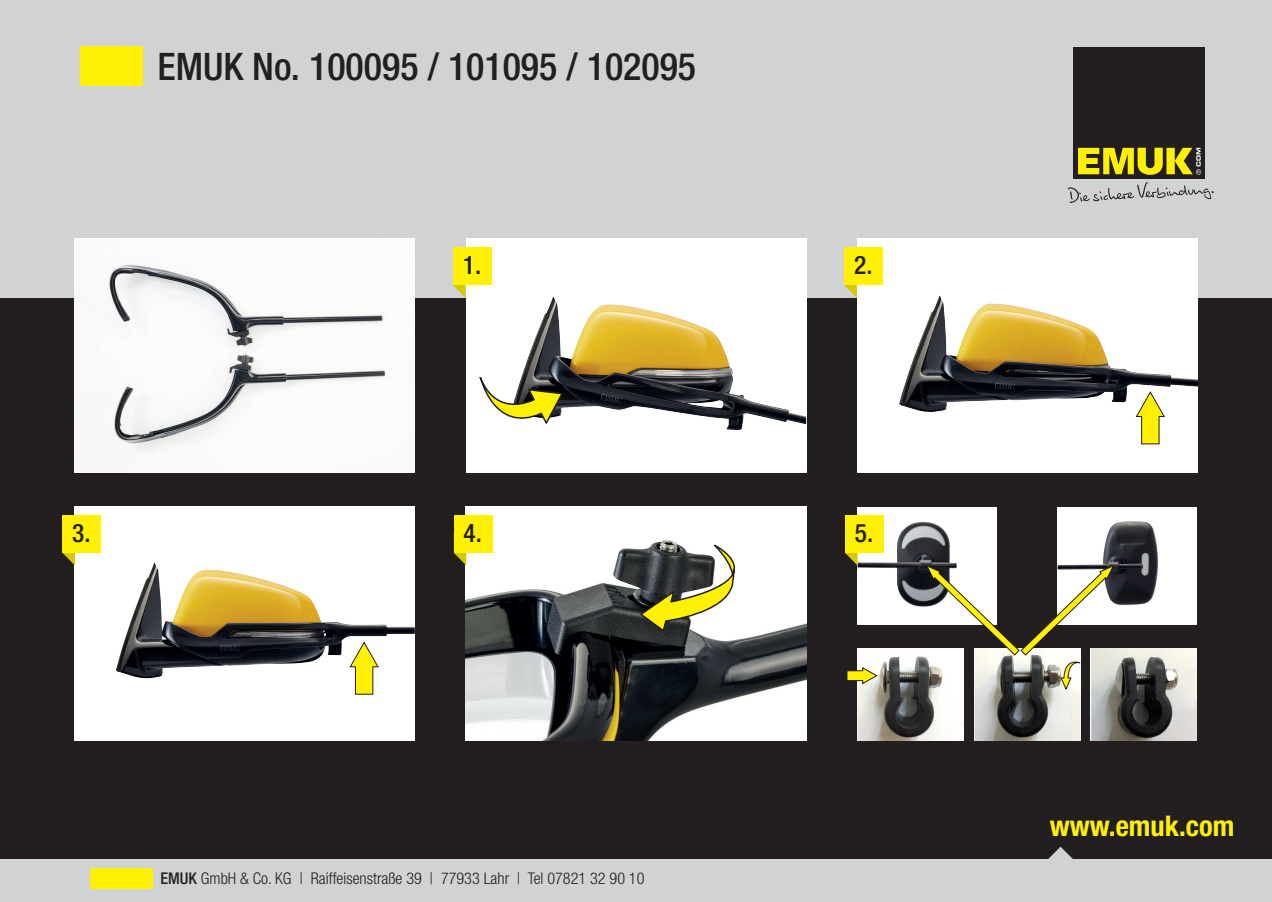
<style>
.page{position:relative;width:1272px;height:902px;background:#fff}
.page>*{position:absolute;margin:0;border:0;box-sizing:border-box;transform-origin:0 0}
.t1{font:500 condensed 37.95px "Helvetica Neue LT Std";color:#231f20}
.t2{font:700 condensed 28.5px "Helvetica Neue LT Std";color:#fff101}
.t3{font:500 condensed 25.5px "Helvetica Neue LT Std";color:#231f20}
.t4{font:300 condensed 16.2px "Helvetica Neue";color:#231f20}
.s1{font-family:"Helvetica Neue LT Std";font-weight:500}
</style>
<div class="page">
<div style="left:0;top:0;width:1271px;height:298px;background:#d1d2d4"></div>
<div style="left:0;top:298px;width:1271px;height:561px;background:#231f20"></div>
<div style="left:1073px;top:47px;width:131px;height:132px;background:#231f20"></div>
<svg style="left:1078px;top:148px;width:123px;height:27px"></svg>
<svg style="left:1068px;top:182px;width:145px;height:21px"></svg>
<div style="left:0;top:859px;width:1271px;height:42px;background:#d1d2d4"></div>
<div style="left:90px;top:867px;width:63px;height:21px;background:#fff101"></div>
<svg style="left:1048px;top:846px;width:24px;height:13px"></svg>
<img style="left:74px;top:238px;width:341px;height:234px">
<div style="left:74px;top:506px;width:341px;height:234px;background:#fff"></div>
<img style="left:116px;top:562px;width:299px;height:116px">
<div style="left:466px;top:238px;width:340px;height:234px;background:#fff"></div>
<img style="left:525px;top:296px;width:281px;height:134px">
<div style="left:857px;top:238px;width:340px;height:234px;background:#fff"></div>
<img style="left:899px;top:296px;width:298px;height:116px">
<div style="left:81px;top:47px;width:62px;height:39px;background:#fff101"></div>
<svg style="left:453px;top:285px;width:12px;height:13px"></svg>
<div style="left:453px;top:248px;width:39px;height:37px;background:#fff101"></div>
<svg style="left:63px;top:552px;width:12px;height:13px"></svg>
<div style="left:63px;top:515px;width:38px;height:37px;background:#fff101"></div>
<svg style="left:844px;top:285px;width:12px;height:12px"></svg>
<div style="left:844px;top:248px;width:39px;height:37px;background:#fff101"></div>
<svg style="left:479px;top:367px;width:85px;height:63px"></svg>
<img style="left:857px;top:648px;width:106px;height:92px">
<img style="left:974px;top:691px;width:106px;height:49px">
<img style="left:1090px;top:648px;width:106px;height:92px">
<svg style="left:847px;top:666px;width:31px;height:18px"></svg>
<img style="left:466px;top:506px;width:340px;height:234px">
<svg style="left:639px;top:472px;width:110px;height:161px"></svg>
<svg style="left:454px;top:552px;width:12px;height:13px"></svg>
<div style="left:454px;top:515px;width:38px;height:37px;background:#fff101"></div>
<div style="left:1057px;top:507px;width:139px;height:117px;background:#fff"></div>
<img style="left:1103px;top:521px;width:55px;height:84px">
<div style="left:857px;top:507px;width:139px;height:117px;background:#fff"></div>
<img style="left:857px;top:521px;width:100px;height:86px">
<svg style="left:845px;top:552px;width:12px;height:13px"></svg>
<div style="left:845px;top:515px;width:38px;height:37px;background:#fff101"></div>
<svg style="left:925px;top:564px;width:189px;height:127px"></svg>
<svg style="left:1135px;top:390px;width:30px;height:54px"></svg>
<svg style="left:349px;top:641px;width:30px;height:54px"></svg>
<h1 class="t1" style="left:157px;top:44px;width:540px">EMUK No. 100095 / 101095 / 102095</h1>
<h3 class="t3" style="left:463px;top:250px;width:20px">1.</h3>
<h3 class="t3" style="left:854px;top:250px;width:20px">2.</h3>
<h3 class="t3" style="left:72px;top:517px;width:20px">3.</h3>
<h3 class="t3" style="left:463px;top:517px;width:20px">4.</h3>
<h3 class="t3" style="left:854px;top:517px;width:20px">5.</h3>
<p class="t4" style="left:160px;top:869px;width:485px"><span class="s1">EMUK</span> GmbH &amp; Co. KG | Raiffeisenstraße 39 | 77933 Lahr | Tel 07821 32 90 10</p>
<h2 class="t2" style="left:1049px;top:808px;width:186px">www.emuk.com</h2>
</div>
